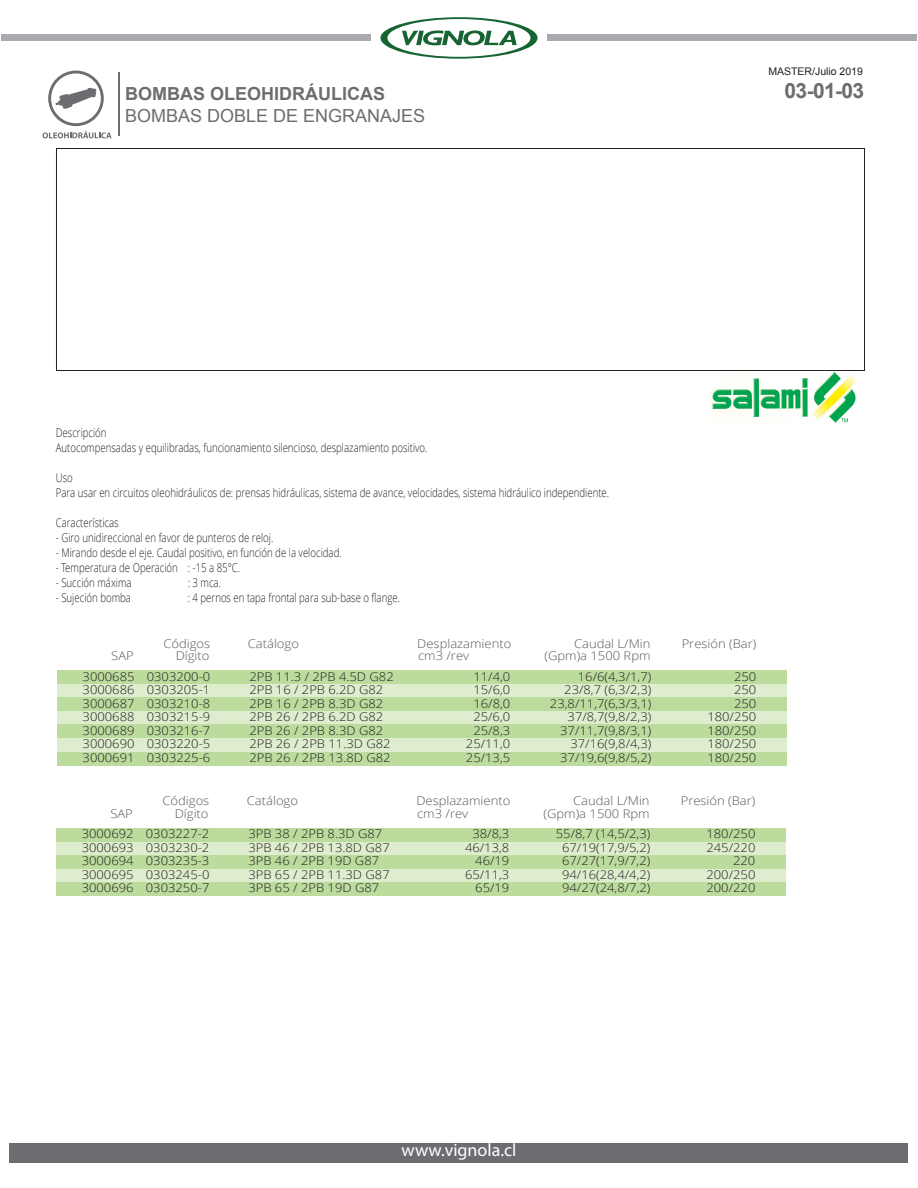
<style>
.page{position:relative;width:918px;height:1188px;background:#fff}
.page>*{position:absolute;margin:0;border:0;box-sizing:border-box;transform-origin:0 0}
.t1{font:700 21px "Arial";color:#6c6d70}
.t2{font:18px "Arial";color:#6c6d70}
.t3{font:700 18px "Arial";color:#6c6d70}
.t4{font:18px "Myriad Pro";color:#fff}
.t5{font:300 12px "Open Sans";color:#231f20;scale:1.08 1}
.t6{font:300 12px/15px "Open Sans";color:#231f20;scale:.8 1}
.t7{font:300 12px "Open Sans";color:#57585a;scale:1.08 1}
.t8{font:10.5px "Arial";color:#231f20}
</style>
<div class="page">
<div style="left:10px;top:1143px;width:898px;height:20px;background:#6c6d70"></div>
<hr style="left:119px;top:73px;width:1px;height:63px;background:#6c6d70">
<svg style="left:43px;top:71px;width:69px;height:67px"></svg>
<svg style="left:380px;top:17px;width:158px;height:42px"></svg>
<div style="left:2px;top:35px;width:369px;height:6px;background:#a8aaad"></div>
<div style="left:547px;top:35px;width:369px;height:6px;background:#a8aaad"></div>
<div style="left:57px;top:670px;width:730px;height:14px;background:#bcdc9e"></div>
<div style="left:57px;top:684px;width:730px;height:14px;background:#ddedce"></div>
<div style="left:57px;top:711px;width:730px;height:14px;background:#ddedce"></div>
<div style="left:57px;top:698px;width:730px;height:13px;background:#bcdc9e"></div>
<div style="left:57px;top:725px;width:730px;height:13px;background:#bcdc9e"></div>
<div style="left:57px;top:738px;width:730px;height:14px;background:#ddedce"></div>
<div style="left:57px;top:752px;width:730px;height:13px;background:#bcdc9e"></div>
<div style="left:56px;top:828px;width:730px;height:14px;background:#bcdc9e"></div>
<div style="left:56px;top:842px;width:730px;height:13px;background:#ddedce"></div>
<div style="left:56px;top:869px;width:730px;height:13px;background:#ddedce"></div>
<div style="left:56px;top:855px;width:730px;height:14px;background:#bcdc9e"></div>
<div style="left:56px;top:882px;width:730px;height:14px;background:#bcdc9e"></div>
<img style="left:710px;top:371px;width:147px;height:52px">
<div style="left:56px;top:148px;width:809px;height:223px;border:1px solid #231f20"></div>
<p class="t8" style="left:768px;top:65px;width:96px">MASTER/Julio 2019</p>
<h2 class="t3" style="left:125px;top:82px;width:261px">BOMBAS OLEOHIDRÁULICAS</h2>
<h1 class="t1" style="left:785px;top:77px;width:81px">03-01-03</h1>
<h2 class="t2" style="left:125px;top:104px;width:302px">BOMBAS DOBLE DE ENGRANAJES</h2>
<p class="t6" style="left:56px;top:425px;width:466px">Descripción<br>Autocompensadas y equilibradas, funcionamiento silencioso, desplazamiento positivo.</p>
<p class="t6" style="left:56px;top:470px;width:693px">Uso<br>Para usar en circuitos oleohidráulicos de: prensas hidráulicas, sistema de avance, velocidades, sistema hidráulico independiente.</p>
<p class="t6" style="left:56px;top:515px;width:80px">Características</p>
<p class="t6" style="left:56px;top:530px;width:273px">- Giro unidireccional en favor de punteros de reloj.</p>
<p class="t6" style="left:56px;top:545px;width:359px">- Mirando desde el eje. Caudal positivo, en función de la velocidad.</p>
<p class="t6" style="left:56px;top:560px;width:232px">- Temperatura de Operación : -15 a 85°C.</p>
<p class="t6" style="left:56px;top:575px;width:96px">- Succión máxima</p>
<p class="t6" style="left:188px;top:575px;width:43px">: 3 mca.</p>
<p class="t6" style="left:56px;top:590px;width:96px">- Sujeción bomba</p>
<p class="t6" style="left:188px;top:590px;width:267px">: 4 pernos en tapa frontal para sub-base o flange.</p>
<p class="t7" style="left:163px;top:635px;width:45px">Códigos</p>
<p class="t7" style="left:248px;top:635px;width:49px">Catálogo</p>
<p class="t7" style="left:417px;top:635px;width:89px">Desplazamiento</p>
<p class="t7" style="left:574px;top:635px;width:72px">Caudal L/Min</p>
<p class="t7" style="left:682px;top:635px;width:71px">Presión (Bar)</p>
<p class="t7" style="left:111px;top:647px;width:22px">SAP</p>
<p class="t7" style="left:176px;top:647px;width:33px">Dígito</p>
<p class="t7" style="left:418px;top:647px;width:49px">cm3 /rev</p>
<p class="t7" style="left:545px;top:647px;width:100px">(Gpm)a 1500 Rpm</p>
<p class="t5" style="left:83px;top:668px;width:120px">3000685 0303200-0</p>
<p class="t5" style="left:249px;top:668px;width:135px">2PB 11.3 / 2PB 4.5D G82</p>
<p class="t5" style="left:473px;top:668px;width:36px">11/4,0</p>
<p class="t5" style="left:578px;top:668px;width:70px">16/6(4,3/1,7)</p>
<p class="t5" style="left:734px;top:668px;width:22px">250</p>
<p class="t5" style="left:83px;top:682px;width:120px">3000686 0303205-1</p>
<p class="t5" style="left:249px;top:682px;width:125px">2PB 16 / 2PB 6.2D G82</p>
<p class="t5" style="left:473px;top:682px;width:36px">15/6,0</p>
<p class="t5" style="left:564px;top:682px;width:82px">23/8,7 (6,3/2,3)</p>
<p class="t5" style="left:734px;top:682px;width:22px">250</p>
<p class="t5" style="left:83px;top:695px;width:120px">3000687 0303210-8</p>
<p class="t5" style="left:249px;top:695px;width:125px">2PB 16 / 2PB 8.3D G82</p>
<p class="t5" style="left:473px;top:695px;width:36px">16/8,0</p>
<p class="t5" style="left:550px;top:695px;width:95px">23,8/11,7(6,3/3,1)</p>
<p class="t5" style="left:734px;top:695px;width:22px">250</p>
<p class="t5" style="left:83px;top:709px;width:120px">3000688 0303215-9</p>
<p class="t5" style="left:249px;top:709px;width:125px">2PB 26 / 2PB 6.2D G82</p>
<p class="t5" style="left:473px;top:709px;width:36px">25/6,0</p>
<p class="t5" style="left:568px;top:709px;width:79px">37/8,7(9,8/2,3)</p>
<p class="t5" style="left:707px;top:709px;width:47px">180/250</p>
<p class="t5" style="left:83px;top:722px;width:120px">3000689 0303216-7</p>
<p class="t5" style="left:249px;top:722px;width:125px">2PB 26 / 2PB 8.3D G82</p>
<p class="t5" style="left:473px;top:722px;width:36px">25/8,3</p>
<p class="t5" style="left:560px;top:722px;width:86px">37/11,7(9,8/3,1)</p>
<p class="t5" style="left:707px;top:722px;width:47px">180/250</p>
<p class="t5" style="left:83px;top:736px;width:120px">3000690 0303220-5</p>
<p class="t5" style="left:249px;top:736px;width:132px">2PB 26 / 2PB 11.3D G82</p>
<p class="t5" style="left:466px;top:736px;width:43px">25/11,0</p>
<p class="t5" style="left:570px;top:736px;width:76px">37/16(9,8/4,3)</p>
<p class="t5" style="left:707px;top:736px;width:47px">180/250</p>
<p class="t5" style="left:83px;top:749px;width:120px">3000691 0303225-6</p>
<p class="t5" style="left:249px;top:749px;width:132px">2PB 26 / 2PB 13.8D G82</p>
<p class="t5" style="left:466px;top:749px;width:43px">25/13,5</p>
<p class="t5" style="left:560px;top:749px;width:86px">37/19,6(9,8/5,2)</p>
<p class="t5" style="left:707px;top:749px;width:47px">180/250</p>
<p class="t7" style="left:163px;top:793px;width:45px">Códigos</p>
<p class="t7" style="left:247px;top:793px;width:49px">Catálogo</p>
<p class="t7" style="left:416px;top:793px;width:89px">Desplazamiento</p>
<p class="t7" style="left:573px;top:793px;width:72px">Caudal L/Min</p>
<p class="t7" style="left:681px;top:793px;width:71px">Presión (Bar)</p>
<p class="t7" style="left:110px;top:805px;width:22px">SAP</p>
<p class="t7" style="left:175px;top:805px;width:33px">Dígito</p>
<p class="t7" style="left:417px;top:805px;width:49px">cm3 /rev</p>
<p class="t7" style="left:544px;top:805px;width:100px">(Gpm)a 1500 Rpm</p>
<p class="t5" style="left:82px;top:826px;width:120px">3000692 0303227-2</p>
<p class="t5" style="left:248px;top:826px;width:125px">3PB 38 / 2PB 8.3D G87</p>
<p class="t5" style="left:472px;top:826px;width:36px">38/8,3</p>
<p class="t5" style="left:556px;top:826px;width:89px">55/8,7 (14,5/2,3)</p>
<p class="t5" style="left:706px;top:826px;width:47px">180/250</p>
<p class="t5" style="left:82px;top:839px;width:120px">3000693 0303230-2</p>
<p class="t5" style="left:248px;top:839px;width:132px">3PB 46 / 2PB 13.8D G87</p>
<p class="t5" style="left:465px;top:839px;width:43px">46/13,8</p>
<p class="t5" style="left:562px;top:839px;width:83px">67/19(17,9/5,2)</p>
<p class="t5" style="left:706px;top:839px;width:47px">245/220</p>
<p class="t5" style="left:82px;top:853px;width:120px">3000694 0303235-3</p>
<p class="t5" style="left:248px;top:853px;width:123px">3PB 46 / 2PB 19D G87</p>
<p class="t5" style="left:475px;top:853px;width:33px">46/19</p>
<p class="t5" style="left:562px;top:853px;width:83px">67/27(17,9/7,2)</p>
<p class="t5" style="left:733px;top:853px;width:22px">220</p>
<p class="t5" style="left:82px;top:866px;width:120px">3000695 0303245-0</p>
<p class="t5" style="left:248px;top:866px;width:132px">3PB 65 / 2PB 11.3D G87</p>
<p class="t5" style="left:465px;top:866px;width:43px">65/11,3</p>
<p class="t5" style="left:562px;top:866px;width:83px">94/16(28,4/4,2)</p>
<p class="t5" style="left:706px;top:866px;width:47px">200/250</p>
<p class="t5" style="left:82px;top:880px;width:120px">3000696 0303250-7</p>
<p class="t5" style="left:248px;top:880px;width:123px">3PB 65 / 2PB 19D G87</p>
<p class="t5" style="left:475px;top:880px;width:33px">65/19</p>
<p class="t5" style="left:562px;top:880px;width:83px">94/27(24,8/7,2)</p>
<p class="t5" style="left:706px;top:880px;width:47px">200/220</p>
<h2 class="t4" style="left:402px;top:1139px;width:116px">www.vignola.cl</h2>
</div>
